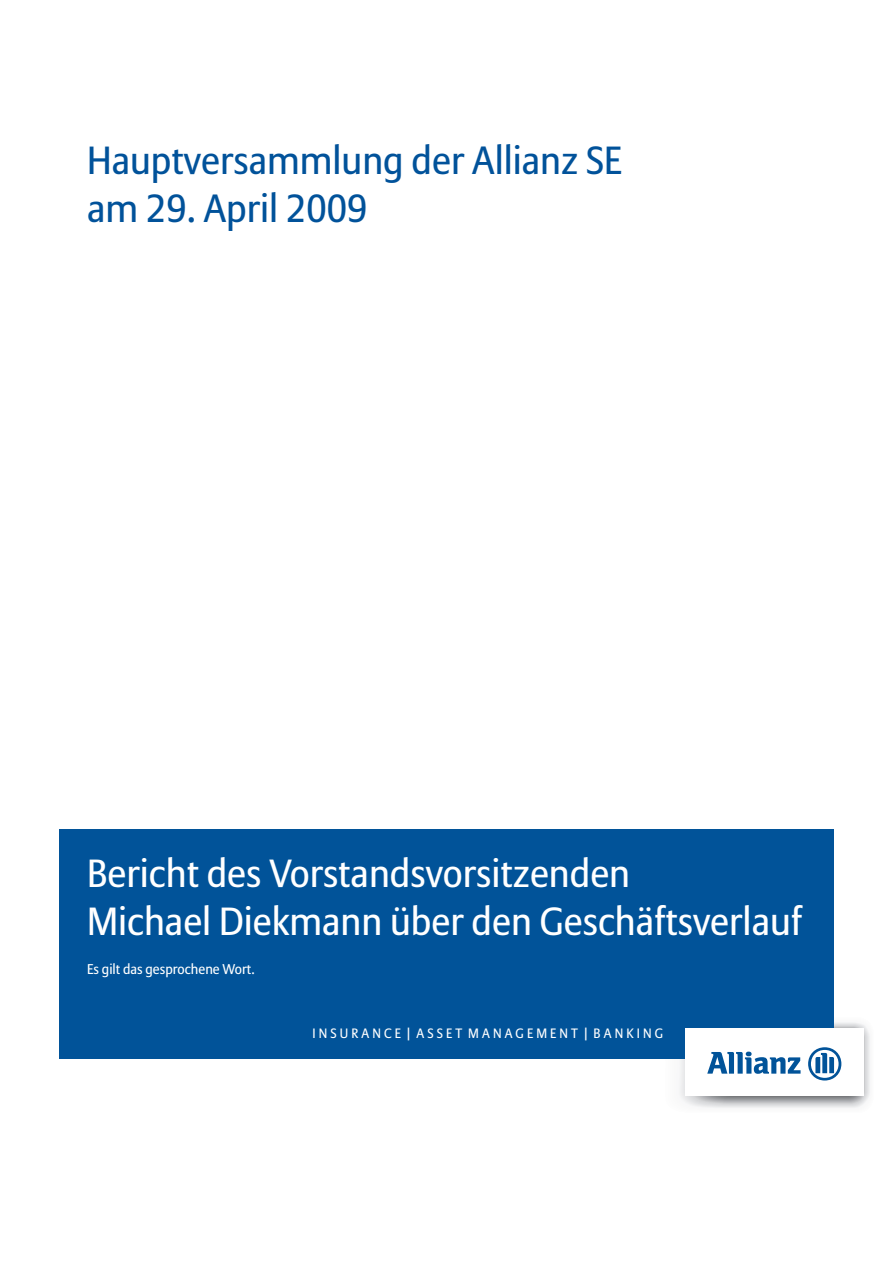
<style>
.page{position:relative;width:893px;height:1263px;background:#fff}
.page>*{position:absolute;margin:0;border:0;box-sizing:border-box;transform-origin:0 0}
.t1{font:39px/48px "Allianz Sans";color:#fff}
.t2{font:39px/48px "Allianz Sans";color:#01529a}
.t3{font:14.1px "Allianz Sans";color:#fff}
.t4{font:13.5px "Allianz Sans";color:#fff}
</style>
<div class="page">
<div style="left:60px;top:829px;width:774px;height:230px;background:#015399"></div>
<svg style="left:679px;top:1022px;width:191px;height:86px"></svg>
<p class="t2" style="left:87px;top:139px;width:536px">Hauptversammlung der Allianz SE am 29. April 2009</p>
<p class="t1" style="left:87px;top:852px;width:717px">Bericht des Vorstandsvorsitzenden<br>Michael Diekmann über den Geschäftsverlauf</p>
<p class="t3" style="left:87px;top:963px;width:169px">Es gilt das gesprochene Wort.</p>
<p class="t4" style="left:312px;top:1027px;width:352px">I N S U R A N C E | A S S E T M A N A G E M E N T | B A N K I N G</p>
</div>
